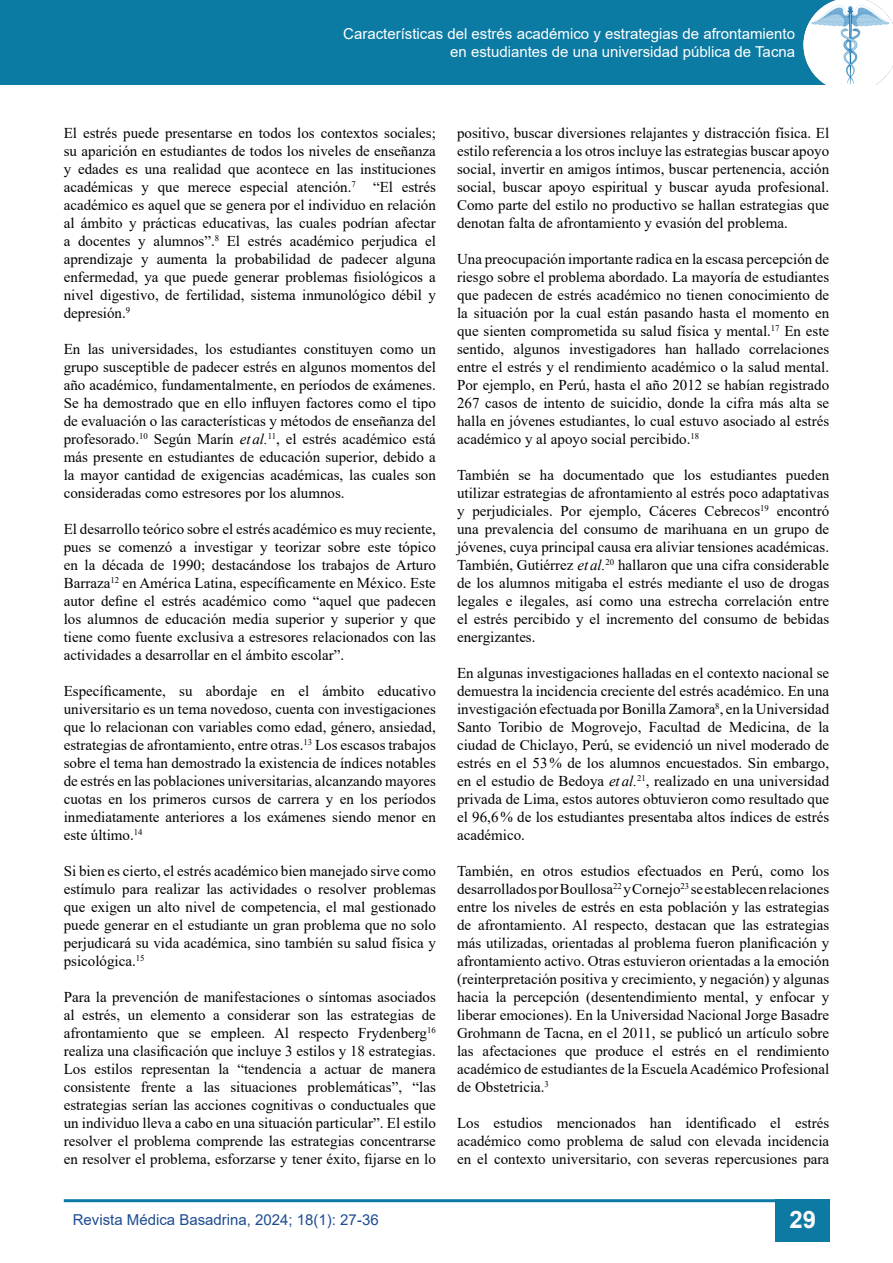
<style>
.page{position:relative;width:893px;height:1263px;background:#fff}
.page>*{position:absolute;margin:0;border:0;box-sizing:border-box;transform-origin:0 0}
.t1{font:700 24px "Arial";color:#fafafa}
.t2{font:15px/18px "Times New Roman";color:#000;text-align:justify}
.t3{font:15px/18px "Arial";color:#fff;text-align:right}
.t4{font:15px "Arial";color:#1d4c91}
.s1{font-style:italic}
</style>
<div class="page">
<div style="left:1px;top:0;width:892px;height:85px;background:#0b7ba3"></div>
<hr style="left:64px;top:1199px;width:766px;height:3px;background:#0c7aa2">
<div style="left:776px;top:1199px;width:54px;height:42px;background:#0c7aa2"></div>
<img style="left:804px;top:0;width:89px;height:85px">
<p class="t3" style="left:343px;top:24px;width:453px">Características del estrés académico y estrategias de afrontamiento en estudiantes de una universidad pública de Tacna</p>
<p class="t2" style="left:64px;top:123px;width:374px">El estrés puede presentarse en todos los contextos sociales; su aparición en estudiantes de todos los niveles de enseñanza y edades es una realidad que acontece en las instituciones académicas y que merece especial atención.<sup>7</sup> “El estrés académico es aquel que se genera por el individuo en relación al ámbito y prácticas educativas, las cuales podrían afectar a docentes y alumnos”.<sup>8</sup> El estrés académico perjudica el aprendizaje y aumenta la probabilidad de padecer alguna enfermedad, ya que puede generar problemas fisiológicos a nivel digestivo, de fertilidad, sistema inmunológico débil y depresión.<sup>9</sup></p>
<p class="t2" style="left:64px;top:339px;width:374px">En las universidades, los estudiantes constituyen como un grupo susceptible de padecer estrés en algunos momentos del año académico, fundamentalmente, en períodos de exámenes.<br>Se ha demostrado que en ello influyen factores como el tipo de evaluación o las características y métodos de enseñanza del profesorado.<sup>10</sup> Según Marín <span class="s1">et al.</span><sup>11</sup>, el estrés académico está más presente en estudiantes de educación superior, debido a la mayor cantidad de exigencias académicas, las cuales son consideradas como estresores por los alumnos.</p>
<p class="t2" style="left:64px;top:519px;width:374px">El desarrollo teórico sobre el estrés académico es muy reciente, pues se comenzó a investigar y teorizar sobre este tópico en la década de 1990; destacándose los trabajos de Arturo Barraza<sup>12</sup> en América Latina, específicamente en México. Este autor define el estrés académico como “aquel que padecen los alumnos de educación media superior y superior y que tiene como fuente exclusiva a estresores relacionados con las actividades a desarrollar en el ámbito escolar”.</p>
<p class="t2" style="left:64px;top:681px;width:374px">Específicamente, su abordaje en el ámbito educativo universitario es un tema novedoso, cuenta con investigaciones que lo relacionan con variables como edad, género, ansiedad, estrategias de afrontamiento, entre otras.<sup>13</sup> Los escasos trabajos sobre el tema han demostrado la existencia de índices notables de estrés en las poblaciones universitarias, alcanzando mayores cuotas en los primeros cursos de carrera y en los períodos inmediatamente anteriores a los exámenes siendo menor en este último.<sup>14</sup></p>
<p class="t2" style="left:64px;top:861px;width:374px">Si bien es cierto, el estrés académico bien manejado sirve como estímulo para realizar las actividades o resolver problemas que exigen un alto nivel de competencia, el mal gestionado puede generar en el estudiante un gran problema que no solo perjudicará su vida académica, sino también su salud física y psicológica.<sup>15</sup></p>
<p class="t2" style="left:64px;top:987px;width:374px">Para la prevención de manifestaciones o síntomas asociados al estrés, un elemento a considerar son las estrategias de afrontamiento que se empleen. Al respecto Frydenberg<sup>16 </sup>realiza una clasificación que incluye 3 estilos y 18 estrategias.<br>Los estilos representan la “tendencia a actuar de manera consistente frente a las situaciones problemáticas”, “las estrategias serían las acciones cognitivas o conductuales que un individuo lleva a cabo en una situación particular”. El estilo resolver el problema comprende las estrategias concentrarse en resolver el problema, esforzarse y tener éxito, fijarse en lo</p>
<p class="t2" style="left:457px;top:123px;width:374px">positivo, buscar diversiones relajantes y distracción física. El estilo referencia a los otros incluye las estrategias buscar apoyo social, invertir en amigos íntimos, buscar pertenencia, acción social, buscar apoyo espiritual y buscar ayuda profesional.<br>Como parte del estilo no productivo se hallan estrategias que denotan falta de afrontamiento y evasión del problema.</p>
<p class="t2" style="left:457px;top:249px;width:374px">Una preocupación importante radica en la escasa percepción de riesgo sobre el problema abordado. La mayoría de estudiantes que padecen de estrés académico no tienen conocimiento de la situación por la cual están pasando hasta el momento en que sienten comprometida su salud física y mental.<sup>17</sup> En este sentido, algunos investigadores han hallado correlaciones entre el estrés y el rendimiento académico o la salud mental.<br>Por ejemplo, en Perú, hasta el año 2012 se habían registrado 267 casos de intento de suicidio, donde la cifra más alta se halla en jóvenes estudiantes, lo cual estuvo asociado al estrés académico y al apoyo social percibido.<sup>18</sup></p>
<p class="t2" style="left:457px;top:465px;width:374px">También se ha documentado que los estudiantes pueden utilizar estrategias de afrontamiento al estrés poco adaptativas y perjudiciales. Por ejemplo, Cáceres Cebrecos<sup>19</sup> encontró una prevalencia del consumo de marihuana en un grupo de jóvenes, cuya principal causa era aliviar tensiones académicas.<br>También, Gutiérrez <span class="s1">et al.</span><sup>20</sup> hallaron que una cifra considerable de los alumnos mitigaba el estrés mediante el uso de drogas legales e ilegales, así como una estrecha correlación entre el estrés percibido y el incremento del consumo de bebidas energizantes.</p>
<p class="t2" style="left:457px;top:663px;width:374px">En algunas investigaciones halladas en el contexto nacional se demuestra la incidencia creciente del estrés académico. En una investigación efectuada por Bonilla Zamora<sup>8</sup>, en la Universidad Santo Toribio de Mogrovejo, Facultad de Medicina, de la ciudad de Chiclayo, Perú, se evidenció un nivel moderado de estrés en el 53% de los alumnos encuestados. Sin embargo, en el estudio de Bedoya <span class="s1">et al.</span><sup>21</sup>, realizado en una universidad privada de Lima, estos autores obtuvieron como resultado que el 96,6% de los estudiantes presentaba altos índices de estrés académico.</p>
<p class="t2" style="left:457px;top:861px;width:374px">También, en otros estudios efectuados en Perú, como los desarrollados por Boullosa<sup>22</sup> y Cornejo<sup>23</sup> se establecen relaciones entre los niveles de estrés en esta población y las estrategias de afrontamiento. Al respecto, destacan que las estrategias más utilizadas, orientadas al problema fueron planificación y afrontamiento activo. Otras estuvieron orientadas a la emoción (reinterpretación positiva y crecimiento, y negación) y algunas hacia la percepción (desentendimiento mental, y enfocar y liberar emociones). En la Universidad Nacional Jorge Basadre Grohmann de Tacna, en el 2011, se publicó un artículo sobre las afectaciones que produce el estrés en el rendimiento académico de estudiantes de la Escuela Académico Profesional de Obstetricia.<sup>3</sup></p>
<p class="t2" style="left:457px;top:1113px;width:374px">Los estudios mencionados han identificado el estrés académico como problema de salud con elevada incidencia en el contexto universitario, con severas repercusiones para</p>
<p class="t4" style="left:73px;top:1210px;width:307px">Revista Médica Basadrina, 2024; 18(1): 27-36</p>
<h1 class="t1" style="left:789px;top:1203px;width:28px">29</h1>
</div>
